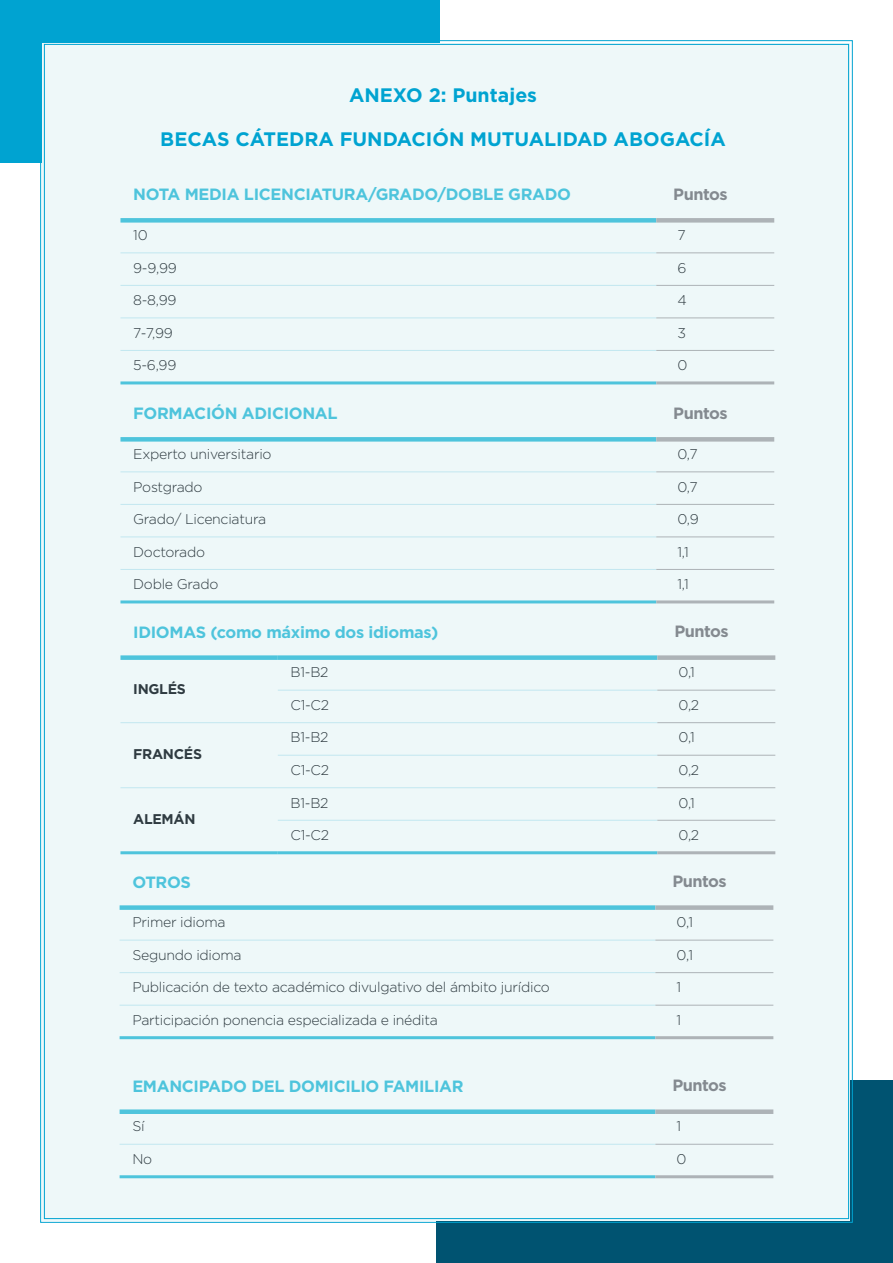
<style>
.page{position:relative;width:893px;height:1263px;background:#fff}
.page>*{position:absolute;margin:0;border:0;box-sizing:border-box;transform-origin:0 0}
.t1{font:700 19.5px "Gotham";color:#00a3d1}
.t2{font:700 16.35px "Gotham";letter-spacing:-.02em;color:#4ec4dc}
.t3{font:700 16.35px "Gotham";letter-spacing:-.03em;color:#848a90}
.t4{font:300 14.1px "Gotham";letter-spacing:-.02em;color:#2f3b41}
.t5{font:700 14.1px "Gotham";letter-spacing:-.02em;color:#2f3b41}
</style>
<div class="page">
<div style="left:0;top:0;width:439px;height:163px;background:#00a3d1"></div>
<div style="left:437px;top:1080px;width:456px;height:183px;background:#005371"></div>
<div style="left:40px;top:40px;width:813px;height:1183px;background:#eef8f9"></div>
<hr style="left:120px;top:253px;width:536px;height:1px;background:#c2e7f0">
<hr style="left:120px;top:285px;width:536px;height:1px;background:#c2e7f0">
<hr style="left:120px;top:318px;width:536px;height:1px;background:#c2e7f0">
<hr style="left:120px;top:350px;width:536px;height:1px;background:#c2e7f0">
<hr style="left:656px;top:253px;width:118px;height:1px;background:#adb3b7">
<hr style="left:656px;top:285px;width:118px;height:1px;background:#adb3b7">
<hr style="left:656px;top:318px;width:118px;height:1px;background:#adb3b7">
<hr style="left:656px;top:350px;width:118px;height:1px;background:#adb3b7">
<div style="left:120px;top:218px;width:536px;height:5px;background:#4ec4dc"></div>
<div style="left:656px;top:218px;width:118px;height:5px;background:#adb3b7"></div>
<hr style="left:120px;top:381px;width:536px;height:3px;background:#4ec4dc">
<hr style="left:656px;top:381px;width:118px;height:3px;background:#adb3b7">
<hr style="left:120px;top:472px;width:536px;height:1px;background:#c2e7f0">
<hr style="left:120px;top:504px;width:536px;height:1px;background:#c2e7f0">
<hr style="left:120px;top:537px;width:536px;height:1px;background:#c2e7f0">
<hr style="left:120px;top:569px;width:536px;height:1px;background:#c2e7f0">
<hr style="left:656px;top:472px;width:118px;height:1px;background:#adb3b7">
<hr style="left:656px;top:504px;width:118px;height:1px;background:#adb3b7">
<hr style="left:656px;top:537px;width:118px;height:1px;background:#adb3b7">
<hr style="left:656px;top:569px;width:118px;height:1px;background:#adb3b7">
<div style="left:120px;top:437px;width:536px;height:5px;background:#4ec4dc"></div>
<div style="left:656px;top:437px;width:118px;height:5px;background:#adb3b7"></div>
<hr style="left:120px;top:600px;width:536px;height:3px;background:#4ec4dc">
<hr style="left:656px;top:600px;width:118px;height:3px;background:#adb3b7">
<hr style="left:278px;top:690px;width:379px;height:1px;background:#c2e7f0">
<hr style="left:120px;top:722px;width:158px;height:1px;background:#c2e7f0">
<hr style="left:278px;top:722px;width:379px;height:1px;background:#c2e7f0">
<hr style="left:278px;top:755px;width:379px;height:1px;background:#c2e7f0">
<hr style="left:120px;top:787px;width:158px;height:1px;background:#c2e7f0">
<hr style="left:278px;top:787px;width:379px;height:1px;background:#c2e7f0">
<hr style="left:278px;top:820px;width:379px;height:1px;background:#c2e7f0">
<hr style="left:657px;top:690px;width:118px;height:1px;background:#adb3b7">
<hr style="left:657px;top:722px;width:118px;height:1px;background:#adb3b7">
<hr style="left:657px;top:755px;width:118px;height:1px;background:#adb3b7">
<hr style="left:657px;top:787px;width:118px;height:1px;background:#adb3b7">
<hr style="left:657px;top:820px;width:118px;height:1px;background:#adb3b7">
<div style="left:120px;top:655px;width:158px;height:5px;background:#4ec4dc"></div>
<div style="left:278px;top:655px;width:379px;height:5px;background:#4ec4dc"></div>
<div style="left:657px;top:655px;width:118px;height:5px;background:#adb3b7"></div>
<hr style="left:120px;top:851px;width:158px;height:3px;background:#4ec4dc">
<hr style="left:278px;top:851px;width:379px;height:3px;background:#4ec4dc">
<hr style="left:657px;top:851px;width:118px;height:3px;background:#adb3b7">
<hr style="left:120px;top:1144px;width:535px;height:1px;background:#c2e7f0">
<hr style="left:655px;top:1144px;width:118px;height:1px;background:#adb3b7">
<div style="left:120px;top:1109px;width:535px;height:5px;background:#4ec4dc"></div>
<div style="left:655px;top:1109px;width:118px;height:5px;background:#adb3b7"></div>
<hr style="left:120px;top:1175px;width:535px;height:3px;background:#4ec4dc">
<hr style="left:655px;top:1175px;width:118px;height:3px;background:#adb3b7">
<hr style="left:120px;top:940px;width:535px;height:1px;background:#c2e7f0">
<hr style="left:120px;top:972px;width:535px;height:1px;background:#c2e7f0">
<hr style="left:120px;top:1005px;width:535px;height:1px;background:#c2e7f0">
<hr style="left:655px;top:940px;width:118px;height:1px;background:#adb3b7">
<hr style="left:655px;top:972px;width:118px;height:1px;background:#adb3b7">
<hr style="left:655px;top:1005px;width:118px;height:1px;background:#adb3b7">
<div style="left:120px;top:905px;width:535px;height:5px;background:#4ec4dc"></div>
<div style="left:655px;top:905px;width:118px;height:5px;background:#adb3b7"></div>
<hr style="left:120px;top:1036px;width:535px;height:3px;background:#4ec4dc">
<hr style="left:655px;top:1036px;width:118px;height:3px;background:#adb3b7">
<h1 class="t1" style="left:349px;top:82px;width:189px">ANEXO 2: Puntajes</h1>
<h1 class="t1" style="left:160px;top:126px;width:567px">BECAS CÁTEDRA FUNDACIÓN MUTUALIDAD ABOGACÍA</h1>
<p class="t2" style="left:133px;top:184px;width:439px">NOTA MEDIA LICENCIATURA/GRADO/DOBLE GRADO</p>
<p class="t3" style="left:673px;top:183px;width:56px">Puntos</p>
<p class="t4" style="left:133px;top:226px;width:16px">10</p>
<p class="t4" style="left:677px;top:226px;width:10px">7</p>
<p class="t4" style="left:133px;top:259px;width:45px">9-9,99</p>
<p class="t4" style="left:677px;top:259px;width:11px">6</p>
<p class="t4" style="left:133px;top:291px;width:45px">8-8,99</p>
<p class="t4" style="left:677px;top:291px;width:11px">4</p>
<p class="t4" style="left:133px;top:324px;width:41px">7-7,99</p>
<p class="t4" style="left:677px;top:324px;width:10px">3</p>
<p class="t4" style="left:133px;top:356px;width:45px">5-6,99</p>
<p class="t4" style="left:677px;top:356px;width:11px">0</p>
<p class="t2" style="left:133px;top:403px;width:206px">FORMACIÓN ADICIONAL</p>
<p class="t3" style="left:673px;top:402px;width:56px">Puntos</p>
<p class="t4" style="left:133px;top:445px;width:140px">Experto universitario</p>
<p class="t4" style="left:677px;top:445px;width:22px">0,7</p>
<p class="t4" style="left:133px;top:478px;width:71px">Postgrado</p>
<p class="t4" style="left:677px;top:478px;width:22px">0,7</p>
<p class="t4" style="left:133px;top:510px;width:134px">Grado/ Licenciatura</p>
<p class="t4" style="left:677px;top:510px;width:23px">0,9</p>
<p class="t4" style="left:133px;top:543px;width:73px">Doctorado</p>
<p class="t4" style="left:677px;top:543px;width:13px">1,1</p>
<p class="t4" style="left:133px;top:575px;width:87px">Doble Grado</p>
<p class="t4" style="left:677px;top:575px;width:13px">1,1</p>
<p class="t2" style="left:133px;top:621px;width:307px">IDIOMAS (como máximo dos idiomas)</p>
<p class="t3" style="left:674px;top:620px;width:56px">Puntos</p>
<p class="t5" style="left:133px;top:679px;width:54px">INGLÉS</p>
<p class="t5" style="left:133px;top:744px;width:70px">FRANCÉS</p>
<p class="t5" style="left:133px;top:809px;width:64px">ALEMÁN</p>
<p class="t4" style="left:291px;top:663px;width:39px">B1-B2</p>
<p class="t4" style="left:679px;top:663px;width:18px">0,1</p>
<p class="t4" style="left:291px;top:696px;width:40px">C1-C2</p>
<p class="t4" style="left:679px;top:696px;width:22px">0,2</p>
<p class="t4" style="left:291px;top:728px;width:39px">B1-B2</p>
<p class="t4" style="left:679px;top:728px;width:18px">0,1</p>
<p class="t4" style="left:291px;top:761px;width:40px">C1-C2</p>
<p class="t4" style="left:679px;top:761px;width:22px">0,2</p>
<p class="t4" style="left:291px;top:794px;width:39px">B1-B2</p>
<p class="t4" style="left:679px;top:794px;width:18px">0,1</p>
<p class="t4" style="left:291px;top:826px;width:40px">C1-C2</p>
<p class="t4" style="left:679px;top:826px;width:22px">0,2</p>
<p class="t2" style="left:132px;top:871px;width:60px">OTROS</p>
<p class="t3" style="left:672px;top:870px;width:56px">Puntos</p>
<p class="t4" style="left:132px;top:913px;width:95px">Primer idioma</p>
<p class="t4" style="left:677px;top:913px;width:18px">0,1</p>
<p class="t4" style="left:132px;top:946px;width:111px">Segundo idioma</p>
<p class="t4" style="left:677px;top:946px;width:18px">0,1</p>
<p class="t4" style="left:132px;top:978px;width:419px">Publicación de texto académico divulgativo del ámbito jurídico</p>
<p class="t4" style="left:677px;top:978px;width:6px">1</p>
<p class="t4" style="left:132px;top:1011px;width:307px">Participación ponencia especializada e inédita</p>
<p class="t4" style="left:677px;top:1011px;width:6px">1</p>
<p class="t2" style="left:132px;top:1075px;width:333px">EMANCIPADO DEL DOMICILIO FAMILIAR</p>
<p class="t3" style="left:672px;top:1074px;width:56px">Puntos</p>
<p class="t4" style="left:132px;top:1117px;width:14px">Sí</p>
<p class="t4" style="left:677px;top:1117px;width:6px">1</p>
<p class="t4" style="left:132px;top:1150px;width:21px">No</p>
<p class="t4" style="left:677px;top:1150px;width:11px">0</p>
</div>
